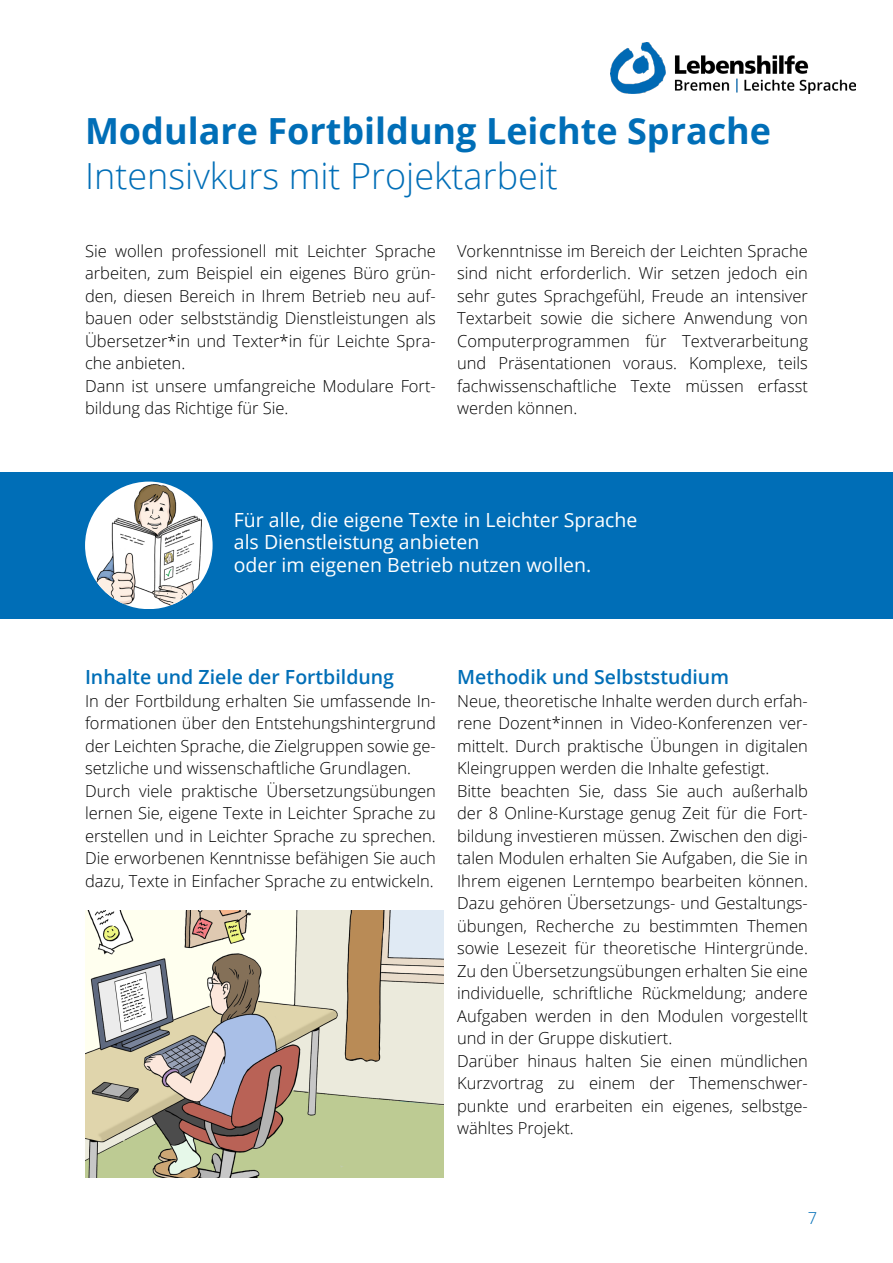
<style>
.page{position:relative;width:893px;height:1263px;background:#fff}
.page>*{position:absolute;margin:0;border:0;box-sizing:border-box;transform-origin:0 0}
.t1{font:700 36px "Open Sans";color:#006eb7}
.t2{font:300 36px "Open Sans";color:#006eb7}
.t3{font:19.5px/22.5px "Open Sans";color:#fff}
.t4{font:600 19.5px "Open Sans";color:#006eb7}
.t5{font:300 16.5px/22.5px "Open Sans";color:#000}
.t6{font:300 16.5px "Open Sans";color:#006eb7}
</style>
<div class="page">
<img style="left:611px;top:42px;width:245px;height:52px">
<div style="left:0;top:472px;width:893px;height:147px;background:#006eb7"></div>
<div style="left:85px;top:482px;width:128px;height:127px;background:#fff;border-radius:64px"></div>
<img style="left:93px;top:482px;width:112px;height:127px">
<img style="left:85px;top:910px;width:359px;height:268px">
<h1 class="t1" style="left:85px;top:106px;width:688px">Modulare Fortbildung Leichte Sprache</h1>
<h1 class="t2" style="left:85px;top:151px;width:474px">Intensivkurs mit Projektarbeit</h1>
<p class="t5" style="left:85px;top:239px;width:352px">Sie wollen professionell mit Leichter Sprache arbeiten, zum Beispiel ein eigenes Büro grün&shy;den, diesen Bereich in Ihrem Betrieb neu auf&shy;bauen oder selbstständig Dienstleistungen als Übersetzer*in und Texter*in für Leichte Spra&shy;che anbieten.<br>Dann ist unsere umfangreiche Modulare Fort&shy;bildung das Richtige für Sie.</p>
<p class="t5" style="left:457px;top:239px;width:352px;text-align:justify">Vorkenntnisse im Bereich der Leichten Sprache sind nicht erforderlich. Wir setzen jedoch ein sehr gutes Sprachgefühl, Freude an intensiver Textarbeit sowie die sichere Anwendung von Computerprogrammen für Textverarbeitung und Präsentationen voraus. Komplexe, teils fachwissenschaftliche Texte müssen erfasst werden können.</p>
<p class="t3" style="left:234px;top:508px;width:405px">Für alle, die eigene Texte in Leichter Sprache als Dienstleistung anbieten<br>oder im eigenen Betrieb nutzen wollen.</p>
<p class="t4" style="left:85px;top:664px;width:311px">Inhalte und Ziele der Fortbildung</p>
<p class="t5" style="left:85px;top:689px;width:352px">In der Fortbildung erhalten Sie umfassende In&shy;formationen über den Entstehungshintergrund der Leichten Sprache, die Zielgruppen sowie ge&shy;setzliche und wissenschaftliche Grundlagen.<br>Durch viele praktische Übersetzungsübungen lernen Sie, eigene Texte in Leichter Sprache zu erstellen und in Leichter Sprache zu sprechen.<br>Die erworbenen Kenntnisse befähigen Sie auch dazu, Texte in Einfacher Sprache zu entwickeln.</p>
<p class="t4" style="left:457px;top:664px;width:273px">Methodik und Selbststudium</p>
<p class="t5" style="left:457px;top:689px;width:352px">Neue, theoretische Inhalte werden durch erfah&shy;rene Dozent*innen in Video-Konferenzen ver&shy;mittelt. Durch praktische Übungen in digitalen Kleingruppen werden die Inhalte gefestigt.<br>Bitte beachten Sie, dass Sie auch außerhalb der 8 Online-Kurstage genug Zeit für die Fort&shy;bildung investieren müssen. Zwischen den digi&shy;talen Modulen erhalten Sie Aufgaben, die Sie in Ihrem eigenen Lerntempo bearbeiten können.<br>Dazu gehören Übersetzungs- und Gestaltungs&shy;übungen, Recherche zu bestimmten Themen sowie Lesezeit für theoretische Hintergründe.<br>Zu den Übersetzungsübungen erhalten Sie eine individuelle, schriftliche Rückmeldung; andere Aufgaben werden in den Modulen vorgestellt und in der Gruppe diskutiert.<br>Darüber hinaus halten Sie einen mündlichen Kurzvortrag zu einem der Themenschwer&shy;punkte und erarbeiten ein eigenes, selbstge&shy;wähltes Projekt.</p>
<p class="t6" style="left:808px;top:1207px;width:11px">7</p>
</div>
